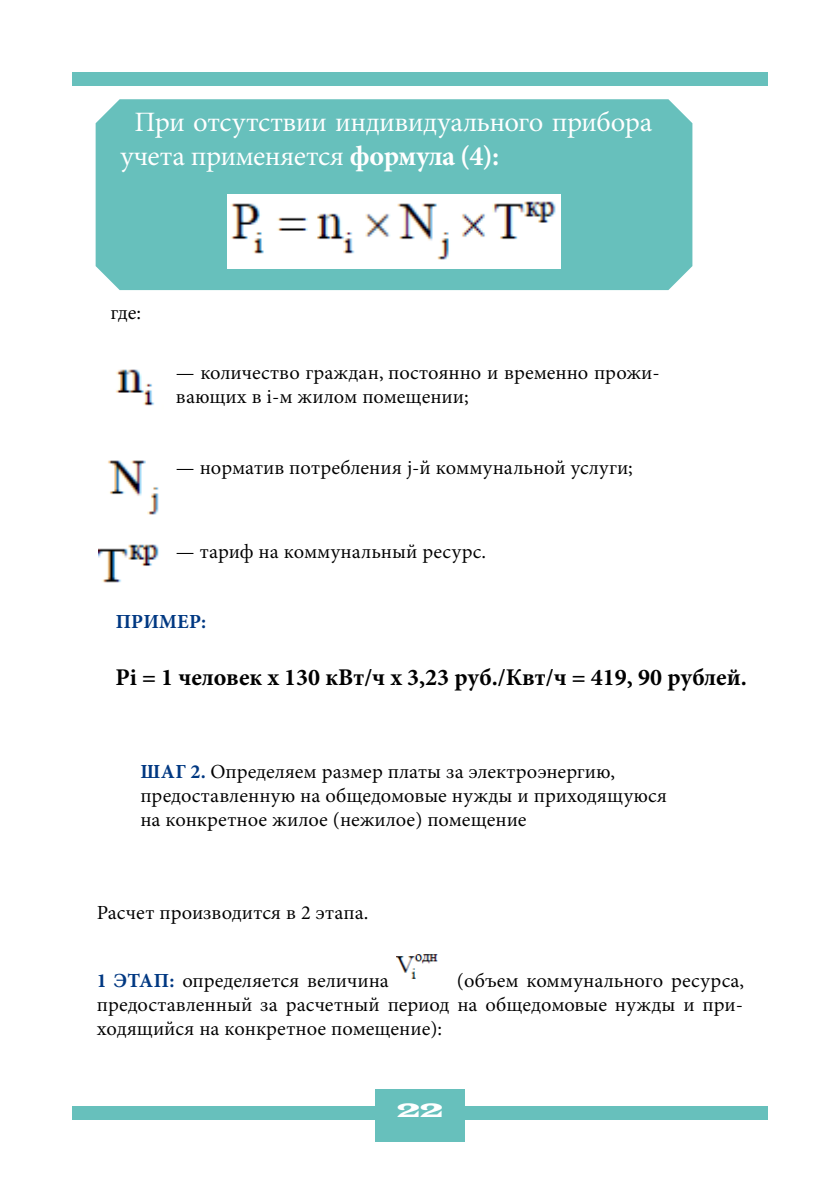
<style>
.page{position:relative;width:840px;height:1191px;background:#fff}
.page>*{position:absolute;margin:0;border:0;box-sizing:border-box;transform-origin:0 0}
.t1{font:28px/33.6px "Minion Pro";letter-spacing:-.02em;color:#fff}
.t2{font:700 24px "Minion Pro";color:#000}
.t3{font:20px/24px "Minion Pro";color:#000}
.t4{font:700 20px "Minion Pro";color:#003882}
.t5{font:20px "Latin Wide";color:#fff}
.s1{font-weight:700}
.s2{font-weight:700;color:#003882}
</style>
<div class="page">
<div style="left:72px;top:1106px;width:695px;height:13px;background:#67c0bc"></div>
<div style="left:72px;top:73px;width:695px;height:13px;background:#67c0bc"></div>
<div style="left:375px;top:1089px;width:89px;height:52px;background:#67c0bc"></div>
<div style="left:96px;top:99px;width:596px;height:191px;background:#67c0bc"></div>
<img style="left:228px;top:195px;width:332px;height:74px">
<img style="left:116px;top:369px;width:39px;height:37px">
<img style="left:108px;top:460px;width:51px;height:55px">
<img style="left:99px;top:544px;width:60px;height:39px">
<img style="left:396px;top:954px;width:42px;height:25px">
<h1 class="t1" style="left:120px;top:106px;width:533px;text-indent:14px">При отсутствии индивидуального прибора учета применяется <span class="s1">формула (4):</span></h1>
<p class="t3" style="left:110px;top:301px;width:32px">где:</p>
<p class="t3" style="left:176px;top:361px;width:485px">— количество граждан, постоянно и временно прожи&shy;вающих в i-м жилом помещении;</p>
<p class="t3" style="left:176px;top:456px;width:458px">— норматив потребления j-й коммунальной услуги;</p>
<p class="t3" style="left:176px;top:540px;width:311px">— тариф на коммунальный ресурс.</p>
<p class="t4" style="left:116px;top:607px;width:92px">Пример:</p>
<p class="t2" style="left:115px;top:660px;width:632px">Рi = 1 человек x 130 кВт/ч x 3,23 руб./Квт/ч = 419, 90 рублей.</p>
<p class="t3" style="left:140px;top:760px;width:528px"><span class="s2">Шаг 2.</span> Определяем размер платы за электроэнергию, предоставленную на общедомовые нужды и приходящуюся на конкретное жилое (нежилое) помещение</p>
<p class="t3" style="left:97px;top:901px;width:273px">Расчет производится в 2 этапа.</p>
<p class="t3" style="left:97px;top:969px;width:648px;text-align:justify;text-indent:360px">(объем коммунального ресурса, предоставленный за расчетный период на общедомовые нужды и при&shy;ходящийся на конкретное помещение):</p>
<p class="t3" style="left:97px;top:969px;width:293px"><span class="s2">1 этап :</span> определяется величина</p>
<p class="t5" style="left:396px;top:1097px;width:48px">22</p>
</div>
